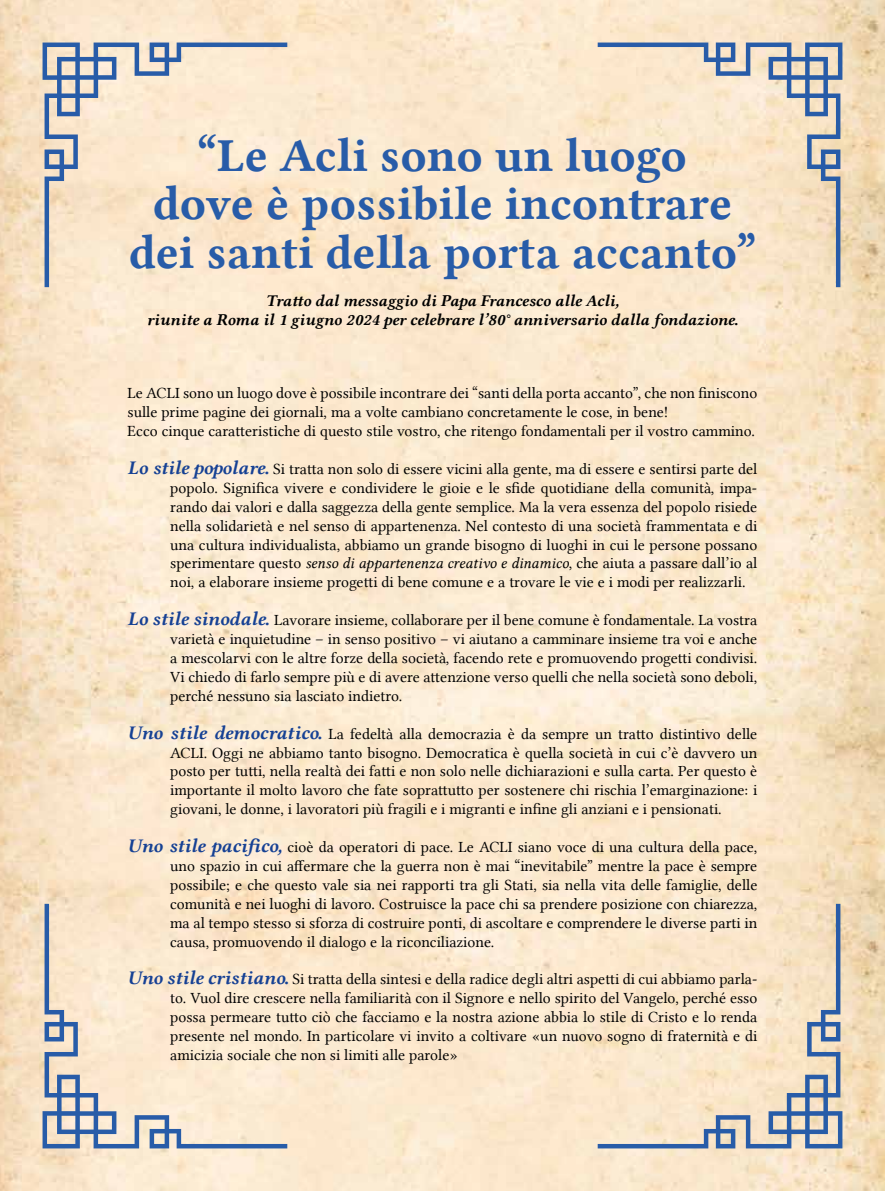
<style>
.page{position:relative;width:885px;height:1191px;background:#fff}
.page>*{position:absolute;margin:0;border:0;box-sizing:border-box;transform-origin:0 0}
.t1{font:48px/48.6px "Lin Libertine B";color:#285ca8;text-align:center}
.t2{font:16.5px/19.8px "Lin Libertine BI";color:#000;text-align:center}
.t3{font:15.75px/18.9px "Lin Libertine";color:#000;text-align:justify}
.s1{font-family:"Lin Libertine BI";font-size:19.5px;color:#164194}
.s2{font-family:"Lin Libertine I"}
</style>
<div class="page">
<img style="left:0;top:0;width:884px;height:1191px">
<svg style="left:43px;top:43px;width:244px;height:244px;background:#ebdcca"></svg>
<svg style="left:43px;top:903px;width:244px;height:245px;background:#ebddcb"></svg>
<svg style="left:597px;top:43px;width:245px;height:244px;background:#edddc7"></svg>
<svg style="left:597px;top:903px;width:245px;height:245px;background:#e9dbc7"></svg>
<h1 class="t1" style="left:129px;top:130px;width:629px">“Le Acli sono un luogo<br>dove è possibile incontrare dei santi della porta accanto”</h1>
<p class="t2" style="left:147px;top:290px;width:592px">Tratto dal messaggio di Papa Francesco alle Acli,<br>riunite a Roma il 1 giugno 2024 per celebrare l’80° anniversario dalla fondazione.</p>
<p class="t3" style="left:128px;top:384px;width:631px;text-align:left">Le ACLI sono un luogo dove è possibile incontrare dei “santi della porta accanto”, che non finiscono sulle prime pagine dei giornali, ma a volte cambiano concretamente le cose, in bene!<br>Ecco cinque caratteristiche di questo stile vostro, che ritengo fondamentali per il vostro cammino.</p>
<p class="t3" style="left:170px;top:459px;width:588px;text-indent:-43px"><span class="s1">Lo stile popolare.</span> Si tratta non solo di essere vicini alla gente, ma di essere e sentirsi parte del popolo. Significa vivere e condividere le gioie e le sfide quotidiane della comunità, impa&shy;rando dai valori e dalla saggezza della gente semplice. Ma la vera essenza del popolo risiede nella solidarietà e nel senso di appartenenza. Nel contesto di una società frammentata e di una cultura individualista, abbiamo un grande bisogno di luoghi in cui le persone possano sperimentare questo <span class="s2">senso di appartenenza creativo e dinamico</span>, che aiuta a passare dall’io al noi, a elaborare insieme progetti di bene comune e a trovare le vie e i modi per realizzarli.</p>
<p class="t3" style="left:170px;top:610px;width:588px;text-indent:-43px"><span class="s1">Lo stile sinodale.</span> Lavorare insieme, collaborare per il bene comune è fondamentale. La vostra varietà e inquietudine – in senso positivo – vi aiutano a camminare insieme tra voi e anche a mescolarvi con le altre forze della società, facendo rete e promuovendo progetti condivisi.<br>Vi chiedo di farlo sempre più e di avere attenzione verso quelli che nella società sono deboli, perché nessuno sia lasciato indietro.</p>
<p class="t3" style="left:170px;top:724px;width:588px;text-indent:-43px"><span class="s1">Uno stile democratico.</span> La fedeltà alla democrazia è da sempre un tratto distintivo delle ACLI. Oggi ne abbiamo tanto bisogno. Democratica è quella società in cui c’è davvero un posto per tutti, nella realtà dei fatti e non solo nelle dichiarazioni e sulla carta. Per questo è importante il molto lavoro che fate soprattutto per sostenere chi rischia l’emarginazione: i giovani, le donne, i lavoratori più fragili e i migranti e infine gli anziani e i pensionati.</p>
<p class="t3" style="left:170px;top:837px;width:588px;text-indent:-43px"><span class="s1">Uno stile pacifico,</span> cioè da operatori di pace. Le ACLI siano voce di una cultura della pace, uno spazio in cui affermare che la guerra non è mai “inevitabile” mentre la pace è sempre possibile; e che questo vale sia nei rapporti tra gli Stati, sia nella vita delle famiglie, delle comunità e nei luoghi di lavoro. Costruisce la pace chi sa prendere posizione con chiarezza, ma al tempo stesso si sforza di costruire ponti, di ascoltare e comprendere le diverse parti in causa, promuovendo il dialogo e la riconciliazione.</p>
<p class="t3" style="left:170px;top:970px;width:588px;text-indent:-43px"><span class="s1">Uno stile cristiano.</span> Si tratta della sintesi e della radice degli altri aspetti di cui abbiamo parla&shy;to. Vuol dire crescere nella familiarità con il Signore e nello spirito del Vangelo, perché esso possa permeare tutto ciò che facciamo e la nostra azione abbia lo stile di Cristo e lo renda presente nel mondo. In particolare vi invito a coltivare «un nuovo sogno di fraternità e di amicizia sociale che non si limiti alle parole»</p>
</div>
